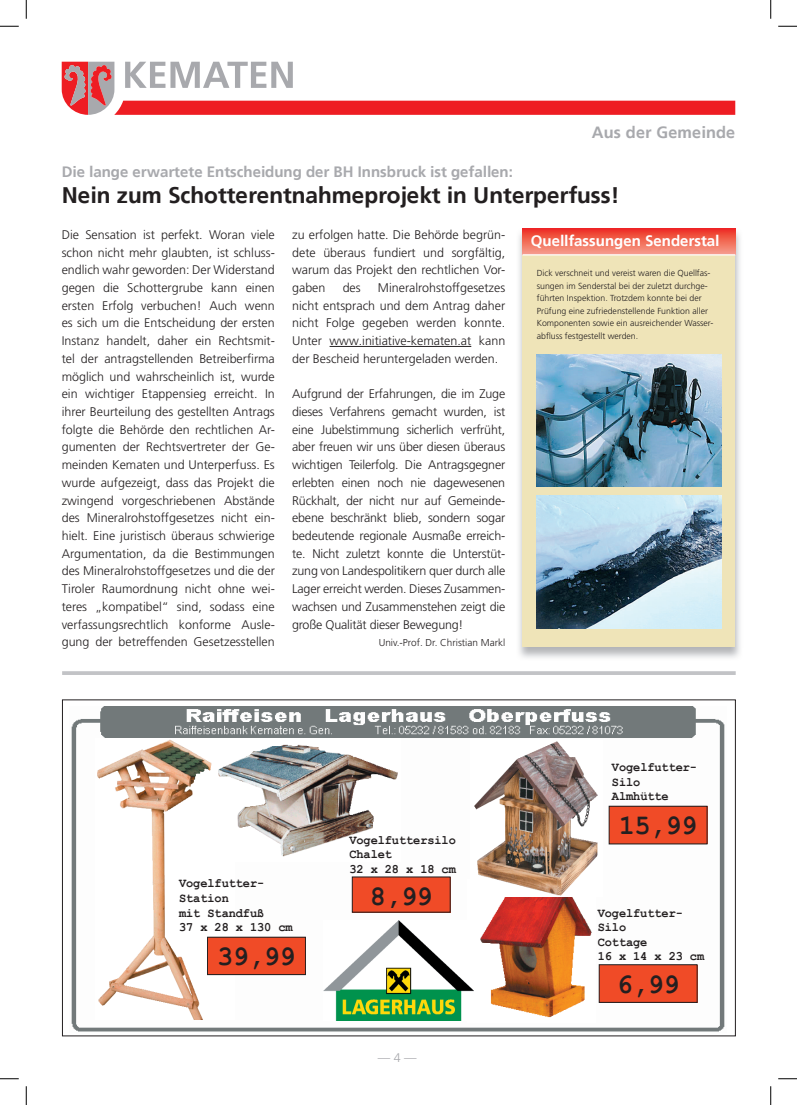
<style>
.page{position:relative;width:797px;height:1105px;background:#fff}
.page>*{position:absolute;margin:0;border:0;box-sizing:border-box;transform-origin:0 0}
.t1{font:700 28.38px "Courier New";color:#231f20;scale:.92 1}
.t2{font:700 22.5px "Frutiger Linotype";color:#231f20}
.t3{font:700 16.25px "Frutiger Linotype";letter-spacing:.01em;color:#a8a9ad}
.t4{font:700 15px "Frutiger Linotype";color:#a8a9ad}
.t5{font:700 15px "Frutiger Linotype";color:#fff}
.t6{font:700 13px/14.5px "Courier New";letter-spacing:-.005em;color:#231f20;scale:.92 1}
.t7{font:300 12.5px/17.8px "Frutiger LT Pro";color:#231f20;text-align:justify}
.t8{font:300 12.5px "Frutiger LT Pro";color:#a8a9ad}
.t9{font:300 10px "Frutiger LT Pro";color:#231f20}
.t10{font:300 8.75px/12.5px "Frutiger LT Pro";color:#231f20}
</style>
<div class="page">
<svg style="left:62px;top:62px;width:673px;height:53px"></svg>
<img style="left:71px;top:706px;width:654px;height:326px">
<img style="left:95px;top:738px;width:139px;height:281px">
<img style="left:215px;top:738px;width:185px;height:124px">
<img style="left:467px;top:879px;width:128px;height:143px">
<img style="left:470px;top:741px;width:132px;height:155px">
<img style="left:323px;top:921px;width:150px;height:100px">
<div style="left:207px;top:937px;width:99px;height:38px;background:#f04b27"></div>
<div style="left:207px;top:937px;width:99px;height:38px;border:1px solid #231f20"></div>
<div style="left:352px;top:877px;width:98px;height:35px;background:#f04b27"></div>
<div style="left:352px;top:876px;width:98px;height:37px;border:1px solid #231f20"></div>
<div style="left:609px;top:806px;width:98px;height:38px;background:#f04b27"></div>
<div style="left:608px;top:806px;width:99px;height:38px;border:1px solid #231f20"></div>
<div style="left:599px;top:965px;width:98px;height:38px;background:#f04b27"></div>
<div style="left:598px;top:964px;width:99px;height:39px;border:1px solid #231f20"></div>
<hr style="left:62px;top:671px;width:673px;height:4px;background:#c2c3c6">
<hr style="left:329px;top:346px;width:142px;height:1px;background:#231f20">
<img style="left:519px;top:228px;width:221px;height:430px">
<div style="left:522px;top:228px;width:213px;height:418px;background:#efe4b8"></div>
<img style="left:536px;top:354px;width:185px;height:133px">
<img style="left:536px;top:496px;width:185px;height:133px">
<svg style="left:522px;top:228px;width:213px;height:26px;background:#f16555"></svg>
<hr style="left:522px;top:254px;width:213px;height:1px;background:#fff">
<svg style="left:0;top:25px;width:19px;height:2px"></svg>
<svg style="left:778px;top:25px;width:19px;height:2px"></svg>
<svg style="left:0;top:1078px;width:19px;height:1px"></svg>
<svg style="left:778px;top:1078px;width:19px;height:1px"></svg>
<svg style="left:25px;top:0;width:2px;height:19px"></svg>
<svg style="left:25px;top:1086px;width:2px;height:19px"></svg>
<svg style="left:770px;top:0;width:1px;height:19px"></svg>
<svg style="left:770px;top:1086px;width:1px;height:19px"></svg>
<h3 class="t3" style="left:592px;top:122px;width:145px">Aus der Gemeinde</h3>
<p class="t4" style="left:62px;top:163px;width:452px">Die lange erwartete Entscheidung der BH Innsbruck ist gefallen:</p>
<h2 class="t2" style="left:62px;top:182px;width:559px">Nein zum Schotterentnahmeprojekt in Unterperfuss!</h2>
<p class="t7" style="left:62px;top:226px;width:215px">Die Sensation ist perfekt. Woran viele schon nicht mehr glaubten, ist schluss&shy;endlich wahr geworden: Der Widerstand gegen die Schottergrube kann einen ersten Erfolg verbuchen! Auch wenn es sich um die Entscheidung der ersten Instanz handelt, daher ein Rechtsmit&shy;tel der antragstellenden Betreiberfirma möglich und wahrscheinlich ist, wurde ein wichtiger Etappensieg erreicht. In ihrer Beurteilung des gestellten Antrags folgte die Behörde den rechtlichen Ar&shy;gumenten der Rechtsvertreter der Ge&shy;meinden Kematen und Unterperfuss. Es wurde aufgezeigt, dass das Projekt die zwingend vorgeschriebenen Abstände des Mineralrohstoffgesetzes nicht ein&shy;hielt. Eine juristisch überaus schwierige Argumentation, da die Bestimmungen des Mineralrohstoffgesetzes und die der Tiroler Raumordnung nicht ohne wei&shy;teres „kompatibel“ sind, sodass eine verfassungsrechtlich konforme Ausle&shy;gung der betreffenden Gesetzesstellen</p>
<p class="t7" style="left:292px;top:226px;width:215px">zu erfolgen hatte. Die Behörde begrün&shy;dete überaus fundiert und sorgfältig, warum das Projekt den rechtlichen Vor&shy;gaben</p>
<p class="t5" style="left:531px;top:232px;width:190px">Quellfassungen Senderstal</p>
<p class="t10" style="left:536px;top:267px;width:178px">Dick verschneit und vereist waren die Quellfas&shy;sungen im Senderstal bei der zuletzt durchge&shy;führten Inspektion. Trotzdem konnte bei der Prüfung eine zufriedenstellende Funktion aller Komponenten sowie ein ausreichender Wasser&shy;abfluss festgestellt werden.</p>
<p class="t7" style="left:292px;top:279px;width:215px;text-indent:86px">Mineralrohstoffgesetzes nicht entsprach und dem Antrag daher nicht Folge gegeben werden konnte.<br>Unter www.initiative-kematen.at kann der Bescheid heruntergeladen werden.</p>
<p class="t7" style="left:292px;top:385px;width:215px">Aufgrund der Erfahrungen, die im Zuge dieses Verfahrens gemacht wurden, ist eine Jubelstimmung sicherlich verfrüht, aber freuen wir uns über diesen überaus wichtigen Teilerfolg. Die Antragsgegner erlebten einen noch nie dagewesenen Rückhalt, der nicht nur auf Gemeinde&shy;ebene beschränkt blieb, sondern sogar bedeutende regionale Ausmaße erreich&shy;te. Nicht zuletzt konnte die Unterstüt&shy;zung von Landespolitikern quer durch alle Lager erreicht werden. Dieses Zusammen&shy;wachsen und Zusammenstehen zeigt die große Qualität dieser Bewegung!</p>
<p class="t9" style="left:379px;top:637px;width:128px">Univ.-Prof. Dr. Christian Markl</p>
<p class="t7" style="left:342px;top:279px;width:20px">des</p>
<p class="t6" style="left:179px;top:876px;width:94px">Vogelfutter-<br>Station<br>mit Standfuß</p>
<p class="t6" style="left:349px;top:832px;width:117px">Vogelfuttersilo<br>Chalet<br>32 x 28 x 18 cm</p>
<h1 class="t1" style="left:370px;top:879px;width:69px">8,99</h1>
<p class="t6" style="left:612px;top:759px;width:94px">Vogelfutter-<br>Silo<br>Almhütte</p>
<h1 class="t1" style="left:619px;top:808px;width:86px">15,99</h1>
<p class="t6" style="left:597px;top:905px;width:94px">Vogelfutter-</p>
<p class="t6" style="left:179px;top:920px;width:125px">37 x 28 x 130 cm</p>
<p class="t6" style="left:597px;top:920px;width:56px">Silo<br>Cottage</p>
<h1 class="t1" style="left:217px;top:939px;width:86px">39,99</h1>
<p class="t6" style="left:597px;top:949px;width:117px">16 x 14 x 23 cm</p>
<p class="t8" style="left:378px;top:1050px;width:40px">— 4 —</p>
<h1 class="t1" style="left:617px;top:967px;width:69px">6,99</h1>
</div>
